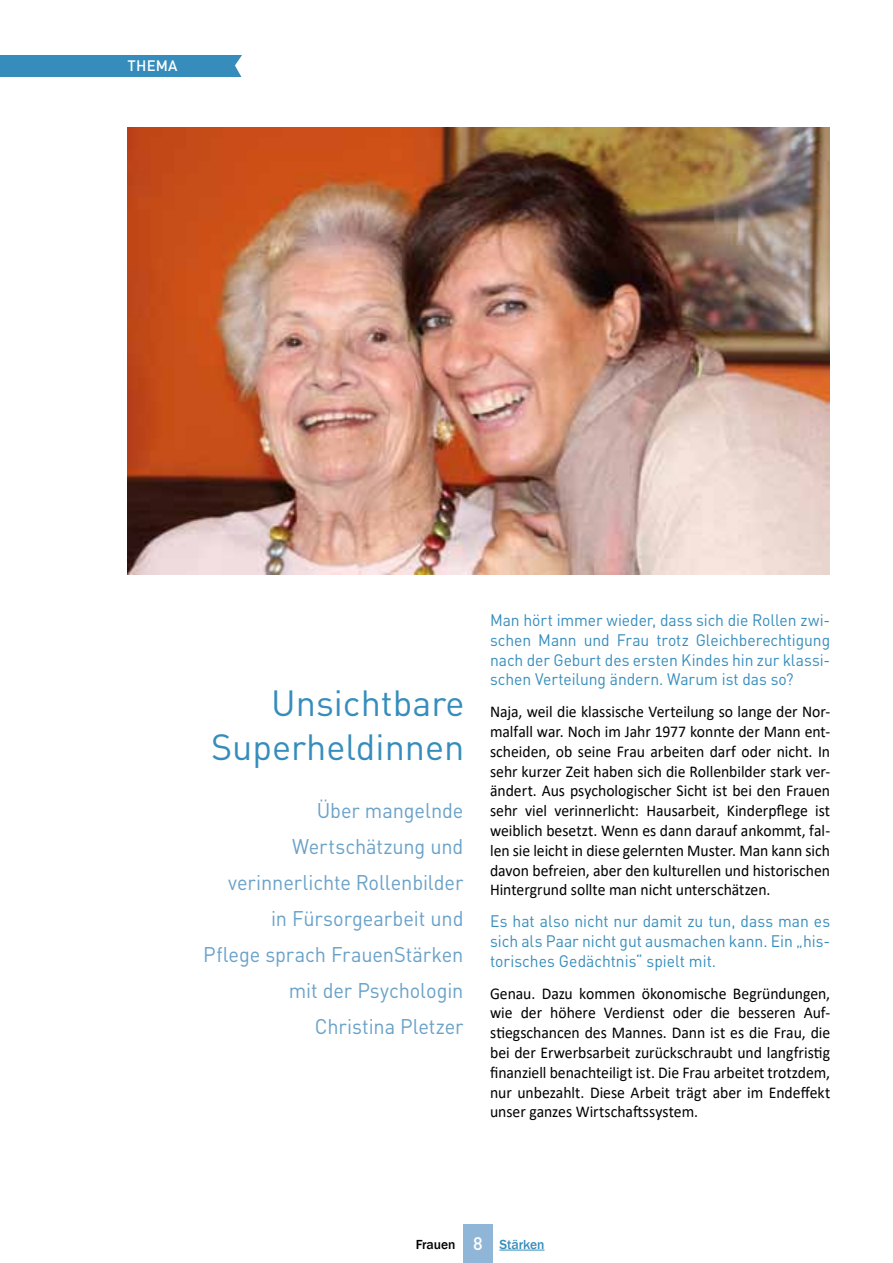
<style>
.page{position:relative;width:893px;height:1263px;background:#fff}
.page>*{position:absolute;margin:0;border:0;box-sizing:border-box;transform-origin:0 0}
.t1{font:36px/43.2px "DIN Pro";color:#368dbc;text-align:right}
.t2{font:21px/36px "DIN Pro";letter-spacing:-.005em;color:#69a1c9;text-align:right;scale:.95 1}
.t3{font:16.5px/19.8px "Calibri";letter-spacing:-.005em;color:#000;text-align:justify;scale:.95 1}
.t4{font:16.5px/19.8px "DIN Pro";color:#368dbc;text-align:justify;scale:.95 1}
.t5{font:500 15px "DIN Pro";letter-spacing:.01em;color:#fff}
.t6{font:500 13.5px "Franklin Gothic";color:#368dbc}
.s1{color:#000}
.s2{font-family:"DIN Pro";font-size:18px;color:#fff}
</style>
<div class="page">
<img style="left:128px;top:128px;width:701px;height:446px">
<div style="left:0;top:55px;width:242px;height:22px;background:#368dbc"></div>
<svg style="left:235px;top:55px;width:7px;height:22px"></svg>
<hr style="left:499px;top:1250px;width:45px;height:1px;background:#368dbc">
<div style="left:463px;top:1225px;width:30px;height:38px;background:#90b6d7"></div>
<p class="t5" style="left:128px;top:54px;width:51px">THEMA</p>
<h1 class="t1" style="left:211px;top:679px;width:255px">Unsichtbare<br>Superheldinnen</h1>
<p class="t2" style="left:203px;top:791px;width:275px">Über mangelnde<br>Wertschätzung und verinnerlichte Rollenbilder<br>in Fürsorgearbeit und<br>Pflege sprach FrauenStärken mit der Psychologin<br>Christina Pletzer</p>
<p class="t4" style="left:490px;top:609px;width:360px">Man hört immer wieder, dass sich die Rollen zwi&shy;schen Mann und Frau trotz Gleichberechtigung nach der Geburt des ersten Kindes hin zur klassi&shy;schen Verteilung ändern. Warum ist das so?</p>
<p class="t3" style="left:490px;top:701px;width:360px">Naja, weil die klassische Verteilung so lange der Nor&shy;malfall war. Noch im Jahr 1977 konnte der Mann ent&shy;scheiden, ob seine Frau arbeiten darf oder nicht. In sehr kurzer Zeit haben sich die Rollenbilder stark ver&shy;ändert. Aus psychologischer Sicht ist bei den Frauen sehr viel verinnerlicht: Hausarbeit, Kinderpflege ist weiblich besetzt. Wenn es dann darauf ankommt, fal&shy;len sie leicht in diese gelernten Muster. Man kann sich davon befreien, aber den kulturellen und historischen Hintergrund sollte man nicht unterschätzen.</p>
<p class="t4" style="left:490px;top:910px;width:360px">Es hat also nicht nur damit zu tun, dass man es sich als Paar nicht gut ausmachen kann. Ein „his&shy;torisches Gedächtnis“ spielt mit.</p>
<p class="t3" style="left:490px;top:983px;width:360px">Genau. Dazu kommen ökonomische Begründungen, wie der höhere Verdienst oder die besseren Auf&shy;stiegschancen des Mannes. Dann ist es die Frau, die bei der Erwerbsarbeit zurückschraubt und langfristig finanziell benachteiligt ist. Die Frau arbeitet trotzdem, nur unbezahlt. Diese Arbeit trägt aber im Endeffekt unser ganzes Wirtschaftssystem.</p>
<p class="t6" style="left:416px;top:1236px;width:130px"><span class="s1">Frauen</span> <span class="s2">8</span> Stärken</p>
</div>
